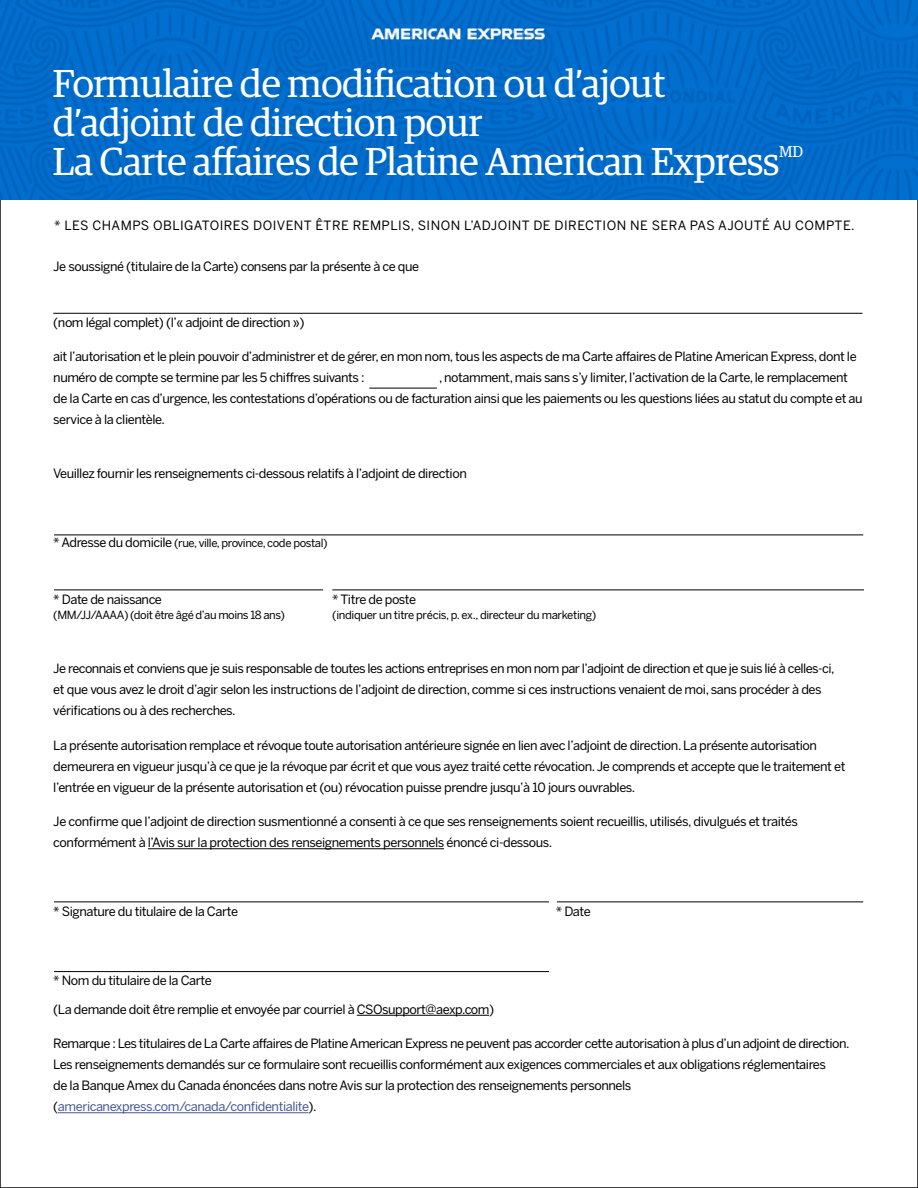
<style>
.page{position:relative;width:918px;height:1188px;background:#fff}
.page>*{position:absolute;margin:0;border:0;box-sizing:border-box;transform-origin:0 0}
.t1{font:39px/39px "Guardian Egyp";letter-spacing:-.01em;color:#fff}
.t2{font:15.75px "Guardian Egyp";color:#fff}
.t3{font:12.75px/21px "Benton Sans";letter-spacing:-.035em;color:#000}
.t4{font:12.75px "Benton Sans";letter-spacing:.035em;color:#000}
.t5{font:11.25px "Benton Sans";letter-spacing:-.035em;color:#000}
.s1{font-size:12.75px}
.s2{color:#465792}
</style>
<div class="page">
<hr style="left:148px;top:848px;width:296px;height:1px;background:#000">
<hr style="left:357px;top:1015px;width:132px;height:1px;background:#000">
<hr style="left:58px;top:1112px;width:250px;height:1px;background:#465792">
<hr style="left:369px;top:388px;width:68px;height:1px;background:#000">
<hr style="left:53px;top:313px;width:810px;height:1px;background:#000">
<hr style="left:54px;top:902px;width:495px;height:1px;background:#000">
<hr style="left:54px;top:971px;width:495px;height:1px;background:#000">
<hr style="left:557px;top:902px;width:306px;height:1px;background:#000">
<hr style="left:54px;top:535px;width:809px;height:1px;background:#000">
<hr style="left:54px;top:590px;width:269px;height:1px;background:#000">
<hr style="left:332px;top:590px;width:532px;height:1px;background:#000">
<img style="left:0;top:0;width:918px;height:200px">
<img style="left:358px;top:14px;width:202px;height:39px">
<h1 class="t1" style="left:53px;top:61px;width:728px">Formulaire de modification ou d’ajout d’adjoint de direction pour<br>La Carte affaires de Platine American Express</h1>
<p class="t2" style="left:779px;top:141px;width:26px">MD</p>
<p class="t4" style="left:54px;top:218px;width:802px">* LES CHAMPS OBLIGATOIRES DOIVENT ÊTRE REMPLIS, SINON L’ADJOINT DE DIRECTION NE SERA PAS AJOUTÉ AU COMPTE.</p>
<p class="t3" style="left:53px;top:256px;width:367px">Je soussigné (titulaire de la Carte) consens par la présente à ce que</p>
<p class="t3" style="left:53px;top:312px;width:253px">(nom légal complet) (l’« adjoint de direction »)</p>
<p class="t3" style="left:53px;top:346px;width:805px">ait l’autorisation et le plein pouvoir d’administrer et de gérer, en mon nom, tous les aspects de ma Carte affaires de Platine American Express, dont le numéro de compte se termine par les 5 chiffres suivants :</p>
<p class="t3" style="left:53px;top:367px;width:811px;text-indent:386px">, notamment, mais sans s’y limiter, l’activation de la Carte, le remplacement de la Carte en cas d’urgence, les contestations d’opérations ou de facturation ainsi que les paiements ou les questions liées au statut du compte et au service à la clientèle.</p>
<p class="t3" style="left:53px;top:463px;width:415px">Veuillez fournir les renseignements ci-dessous relatifs à l’adjoint de direction</p>
<p class="t5" style="left:53px;top:537px;width:276px"><span class="s1">* Adresse du domicile</span> (rue, ville, province, code postal)</p>
<p class="t3" style="left:53px;top:589px;width:110px">* Date de naissance</p>
<p class="t3" style="left:332px;top:589px;width:85px">* Titre de poste</p>
<p class="t5" style="left:53px;top:609px;width:233px">(MM/JJ/AAAA) (doit être âgé d’au moins 18 ans)</p>
<p class="t5" style="left:332px;top:609px;width:266px">(indiquer un titre précis, p. ex., directeur du marketing)</p>
<p class="t3" style="left:53px;top:658px;width:783px">Je reconnais et conviens que je suis responsable de toutes les actions entreprises en mon nom par l’adjoint de direction et que je suis lié à celles-ci, et que vous avez le droit d’agir selon les instructions de l’adjoint de direction, comme si ces instructions venaient de moi, sans procéder à des vérifications ou à des recherches.</p>
<p class="t3" style="left:53px;top:735px;width:794px">La présente autorisation remplace et révoque toute autorisation antérieure signée en lien avec l’adjoint de direction. La présente autorisation demeurera en vigueur jusqu’à ce que je la révoque par écrit et que vous ayez traité cette révocation. Je comprends et accepte que le traitement et l’entrée en vigueur de la présente autorisation et (ou) révocation puisse prendre jusqu’à 10 jours ouvrables.</p>
<p class="t3" style="left:53px;top:811px;width:746px">Je confirme que l’adjoint de direction susmentionné a consenti à ce que ses renseignements soient recueillis, utilisés, divulgués et traités conformément à l’Avis sur la protection des renseignements personnels énoncé ci-dessous.</p>
<p class="t3" style="left:53px;top:901px;width:186px">* Signature du titulaire de la Carte</p>
<p class="t3" style="left:556px;top:901px;width:37px">* Date</p>
<p class="t3" style="left:53px;top:970px;width:160px">* Nom du titulaire de la Carte</p>
<p class="t3" style="left:53px;top:999px;width:442px">(La demande doit être remplie et envoyée par courriel à CSOsupport@aexp.com)</p>
<p class="t3" style="left:53px;top:1033px;width:798px">Remarque : Les titulaires de La Carte affaires de Platine American Express ne peuvent pas accorder cette autorisation à plus d’un adjoint de direction.<br>Les renseignements demandés sur ce formulaire sont recueillis conformément aux exigences commerciales et aux obligations réglementaires<br>de la Banque Amex du Canada énoncées dans notre Avis sur la protection des renseignements personnels (<span class="s2">americanexpress.com/canada/confidentialite</span>).</p>
</div>
